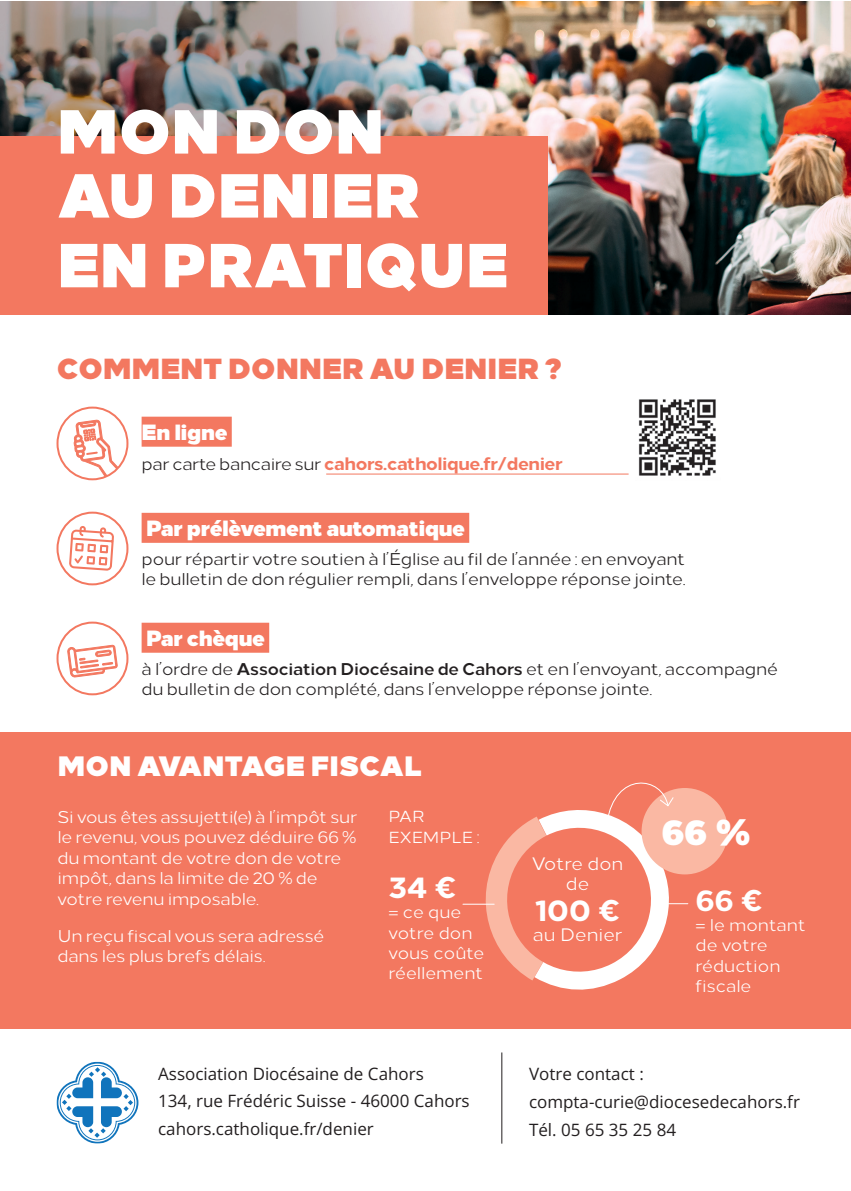
<style>
.page{position:relative;width:851px;height:1191px;background:#fff}
.page>*{position:absolute;margin:0;border:0;box-sizing:border-box;transform-origin:0 0}
.t1{font:900 62px/64px "Loew";letter-spacing:.005em;color:#fff}
.t2{font:900 36px "Loew";color:#fff}
.t3{font:800 30px "Loew";color:#fff}
.t4{font:900 29px "Loew";letter-spacing:.005em;color:#f37860}
.t5{font:900 28px "Loew";letter-spacing:.005em;color:#fff}
.t6{font:900 22px "Loew";letter-spacing:-.015em;color:#fff}
.t7{font:800 18px "Loew";letter-spacing:-.02em;color:#f37860}
.t8{font:18px/20px "Loew";color:#fff;text-align:center}
.t9{font:17px/20.4px "Loew";letter-spacing:-.015em;color:#fff}
.t10{font:17px/20.6px "Loew";letter-spacing:-.015em;color:#231f20}
.t11{font:17px/27.6px "Open Sans";color:#231f20}
.t12{font:16px/20.4px "Loew";color:#fff}
.s1{font-weight:400;font-size:17px;color:#231f20}
.s2{font-weight:700}
.s3{font-size:17px}
</style>
<div class="page">
<div style="left:0;top:732px;width:850px;height:297px;background:#f37860"></div>
<div style="left:641px;top:788px;width:87px;height:86px;background:#fab8a3;border-radius:50%"></div>
<img style="left:0;top:1px;width:850px;height:313px">
<hr style="left:501px;top:1052px;width:1px;height:91px;background:#231f20">
<hr style="left:463px;top:903px;width:31px;height:1px;background:#fff">
<svg style="left:472px;top:782px;width:215px;height:208px"></svg>
<div style="left:0;top:136px;width:547px;height:178px;background:#f37860"></div>
<svg style="left:56px;top:1061px;width:83px;height:82px"></svg>
<div style="left:142px;top:417px;width:90px;height:30px;background:#f37860"></div>
<div style="left:142px;top:513px;width:327px;height:30px;background:#f37860"></div>
<div style="left:142px;top:622px;width:127px;height:30px;background:#f37860"></div>
<div style="left:56px;top:406px;width:72px;height:74px;border:2px solid #f37860;border-radius:50%"></div>
<svg style="left:74px;top:420px;width:44px;height:57px"></svg>
<div style="left:56px;top:621px;width:72px;height:74px;border:2px solid #f37860;border-radius:50%"></div>
<svg style="left:67px;top:644px;width:50px;height:34px"></svg>
<div style="left:56px;top:511px;width:72px;height:74px;border:2px solid #f37860;border-radius:50%"></div>
<svg style="left:69px;top:526px;width:45px;height:44px"></svg>
<hr style="left:326px;top:473px;width:302px;height:1px;background:#f37860">
<img style="left:638px;top:399px;width:78px;height:77px">
<h1 class="t1" style="left:57px;top:94px;width:364px">MON DON<br>AU DENIER</h1>
<h1 class="t1" style="left:57px;top:228px;width:447px">EN PRATIQUE</h1>
<h3 class="t4" style="left:57px;top:344px;width:506px">COMMENT DONNER AU DENIER ?</h3>
<p class="t6" style="left:142px;top:413px;width:87px">EN LIGNE</p>
<p class="t7" style="left:142px;top:448px;width:422px"><span class="s1">par carte bancaire sur</span> cahors.catholique.fr/denier</p>
<p class="t6" style="left:146px;top:509px;width:320px">PAR PRÉLÈVEMENT AUTOMATIQUE</p>
<p class="t10" style="left:141px;top:547px;width:545px">pour répartir votre soutien à l’Église au fil de l’année : en envoyant le bulletin de don régulier rempli, dans l’enveloppe réponse jointe.</p>
<p class="t6" style="left:146px;top:619px;width:121px">PAR CHÈQUE</p>
<p class="t10" style="left:142px;top:657px;width:637px">à l’ordre de <span class="s2">Association Diocésaine de Cahors</span> et en l’envoyant, accompagné du bulletin de don complété, dans l’enveloppe réponse jointe.</p>
<h3 class="t5" style="left:58px;top:741px;width:365px">MON AVANTAGE FISCAL</h3>
<p class="t9" style="left:57px;top:805px;width:301px">Si vous êtes assujetti(e) à l’impôt sur le revenu, vous pouvez déduire 66 % du montant de votre don de votre impôt, dans la limite de 20 % de votre revenu imposable.</p>
<p class="t9" style="left:57px;top:924px;width:268px">Un reçu fiscal vous sera adressé dans les plus brefs délais.</p>
<p class="t12" style="left:388px;top:805px;width:93px">PAR<br>EXEMPLE <span class="s3">:</span></p>
<h3 class="t3" style="left:388px;top:862px;width:70px">34 €</h3>
<p class="t9" style="left:388px;top:900px;width:97px">= ce que votre don vous coûte réellement</p>
<p class="t8" style="left:531px;top:852px;width:93px">Votre don de</p>
<h3 class="t3" style="left:535px;top:886px;width:86px">100 €</h3>
<p class="t8" style="left:533px;top:923px;width:91px">au Denier</p>
<h2 class="t2" style="left:661px;top:800px;width:90px">66 %</h2>
<h3 class="t3" style="left:695px;top:875px;width:69px">66 €</h3>
<p class="t9" style="left:695px;top:913px;width:112px">= le montant de votre réduction fiscale</p>
<p class="t11" style="left:158px;top:1059px;width:313px">Association Diocésaine de Cahors<br>134, rue Frédéric Suisse - 46000 Cahors cahors.catholique.fr/denier</p>
<p class="t11" style="left:529px;top:1059px;width:272px">Votre contact : compta-curie@diocesedecahors.fr<br>Tél. 05 65 35 25 84</p>
</div>
